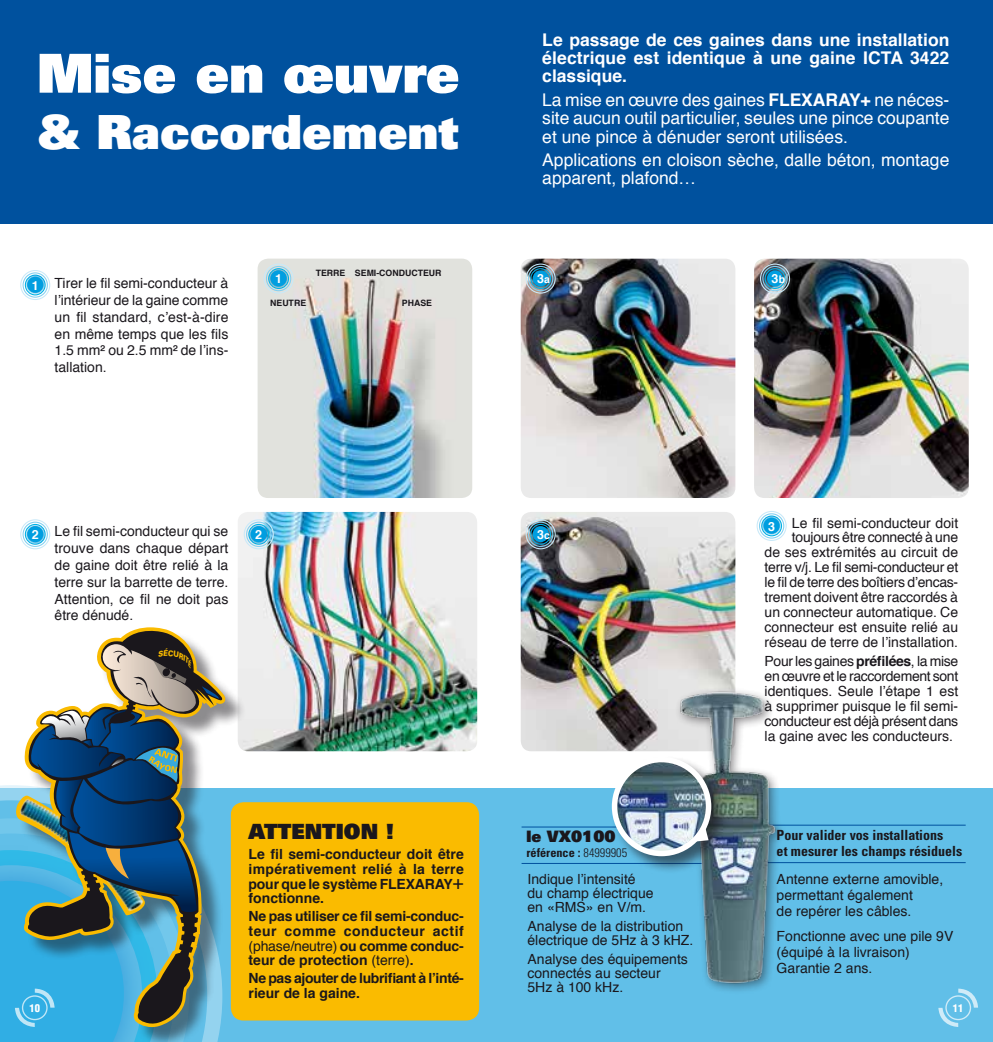
<style>
.page{position:relative;width:993px;height:1042px;background:#fff}
.page>*{position:absolute;margin:0;border:0;box-sizing:border-box;transform-origin:0 0}
.t1{font:900 53.73px "Univers";color:#fff}
.t2{font:900 47.07px "Univers";color:#fff}
.t3{font:900 21px "Univers";color:#1a171c}
.t4{font:17.5px/18.4px "Helvetica";color:#fff;text-align:justify}
.t5{font:700 17.5px/18.4px "Helvetica";letter-spacing:.005em;color:#fff;text-align:justify}
.t6{font:900 15.75px "Univers";color:#1a171c}
.t7{font:14px/14.9px "Helvetica";color:#1a171c}
.t8{font:700 14px/14.9px "Helvetica";color:#1a171c;text-align:justify}
.t9{font:700 condensed 14px/15.8px "Univers";color:#1a171c}
.t10{font:700 14px/14.9px "Helvetica";letter-spacing:-.025em;color:#1a171c}
.t11{font:700 12.6px "Helvetica";color:#fff}
.t12{font:700 condensed 12.25px "Univers";color:#1a171c}
.t13{font:900 condensed 10.5px "Helvetica";color:#fff}
.t14{font:700 10.5px "Helvetica";color:#fff}
.t15{font:700 8.75px "Helvetica";color:#1a171c}
.s1{font-weight:400;font-size:19.25px}
.s2{font-weight:400}
.s3{font-weight:700}
.s4{font-size:10.5px}
.s5{font-weight:300}
</style>
<div class="page">
<div style="left:0;top:789px;width:496px;height:253px;background:#61bfe8"></div>
<div style="left:496px;top:789px;width:496px;height:253px;background:#61bfe8"></div>
<div style="left:496px;top:0;width:496px;height:223px;background:#00519e"></div>
<div style="left:0;top:0;width:496px;height:223px;background:#00519e"></div>
<img style="left:521px;top:259px;width:213px;height:238px">
<div style="left:516px;top:254px;width:223px;height:248px;border:4px solid #fff;border-radius:13px"></div>
<img style="left:521px;top:512px;width:213px;height:238px">
<div style="left:516px;top:507px;width:223px;height:248px;border:4px solid #fff;border-radius:13px"></div>
<img style="left:754px;top:259px;width:213px;height:238px">
<div style="left:749px;top:254px;width:223px;height:248px;border:4px solid #fff;border-radius:13px"></div>
<div style="left:525px;top:264px;width:30px;height:30px;border:1px solid #c9e9f8;border-radius:50%"></div>
<div style="left:528px;top:266px;width:25px;height:25px;border:1px solid #84d0f0;border-radius:50%"></div>
<img style="left:529px;top:267px;width:22px;height:22px">
<div style="left:532px;top:270px;width:16px;height:16px;background:#009ee0;border-radius:50%"></div>
<div style="left:759px;top:264px;width:30px;height:30px;border:1px solid #c9e9f8;border-radius:50%"></div>
<div style="left:762px;top:266px;width:25px;height:25px;border:1px solid #84d0f0;border-radius:50%"></div>
<img style="left:763px;top:267px;width:22px;height:22px">
<div style="left:766px;top:270px;width:16px;height:16px;background:#009ee0;border-radius:50%"></div>
<div style="left:756px;top:511px;width:30px;height:30px;border:1px solid #c9e9f8;border-radius:50%"></div>
<div style="left:758px;top:513px;width:26px;height:25px;border:1px solid #84d0f0;border-radius:50%"></div>
<img style="left:760px;top:515px;width:22px;height:22px">
<div style="left:763px;top:518px;width:16px;height:16px;background:#009ee0;border-radius:50%"></div>
<div style="left:525px;top:519px;width:30px;height:30px;border:1px solid #c9e9f8;border-radius:50%"></div>
<div style="left:528px;top:522px;width:25px;height:25px;border:1px solid #84d0f0;border-radius:50%"></div>
<img style="left:529px;top:523px;width:22px;height:22px">
<div style="left:532px;top:526px;width:16px;height:16px;background:#009ee0;border-radius:50%"></div>
<hr style="left:751px;top:825px;width:214px;height:1px;background:#00519e">
<hr style="left:751px;top:862px;width:214px;height:1px;background:#00519e">
<hr style="left:521px;top:826px;width:185px;height:1px;background:#00519e">
<hr style="left:521px;top:863px;width:185px;height:1px;background:#00519e">
<div style="left:674px;top:686px;width:113px;height:308px;background:#1a171c;opacity:.5"></div>
<img style="left:672px;top:678px;width:110px;height:316px">
<div style="left:610px;top:756px;width:119px;height:118px;background:#1a171c;opacity:.6"></div>
<img style="left:614px;top:759px;width:94px;height:94px;border-radius:47px">
<div style="left:611px;top:757px;width:100px;height:99px;border:5px solid #fff;border-radius:50%"></div>
<svg style="left:694px;top:827px;width:14px;height:14px"></svg>
<img style="left:258px;top:259px;width:213px;height:238px">
<div style="left:253px;top:254px;width:223px;height:248px;border:4px solid #fff;border-radius:13px"></div>
<img style="left:238px;top:512px;width:238px;height:238px">
<div style="left:233px;top:507px;width:248px;height:248px;border:4px solid #fff;border-radius:13px"></div>
<div style="left:231px;top:802px;width:248px;height:218px;background:#fabb00;border-radius:13px"></div>
<div style="left:263px;top:264px;width:30px;height:30px;border:1px solid #c9e9f8;border-radius:50%"></div>
<div style="left:266px;top:266px;width:25px;height:25px;border:1px solid #84d0f0;border-radius:50%"></div>
<img style="left:267px;top:267px;width:22px;height:22px">
<div style="left:270px;top:270px;width:16px;height:16px;background:#009ee0;border-radius:50%"></div>
<div style="left:20px;top:270px;width:30px;height:30px;border:1px solid #c9e9f8;border-radius:50%"></div>
<div style="left:23px;top:272px;width:25px;height:26px;border:1px solid #84d0f0;border-radius:50%"></div>
<img style="left:24px;top:274px;width:22px;height:22px">
<div style="left:27px;top:277px;width:16px;height:16px;background:#009ee0;border-radius:50%"></div>
<div style="left:20px;top:519px;width:30px;height:30px;border:1px solid #c9e9f8;border-radius:50%"></div>
<div style="left:23px;top:522px;width:25px;height:25px;border:1px solid #84d0f0;border-radius:50%"></div>
<img style="left:24px;top:523px;width:22px;height:22px">
<div style="left:27px;top:526px;width:16px;height:16px;background:#009ee0;border-radius:50%"></div>
<div style="left:244px;top:519px;width:30px;height:30px;border:1px solid #c9e9f8;border-radius:50%"></div>
<div style="left:246px;top:522px;width:25px;height:25px;border:1px solid #84d0f0;border-radius:50%"></div>
<img style="left:248px;top:523px;width:21px;height:22px">
<div style="left:251px;top:526px;width:16px;height:16px;background:#009ee0;border-radius:50%"></div>
<div style="left:19px;top:630px;width:227px;height:412px;background:#1a171c;opacity:.5"></div>
<svg style="left:938px;top:988px;width:39px;height:39px"></svg>
<svg style="left:0;top:627px;width:223px;height:415px"></svg>
<h1 class="t1" style="left:37px;top:38px;width:424px">Mise en œuvre</h1>
<h2 class="t2" style="left:38px;top:101px;width:421px">&amp; Raccordement</h2>
<p class="t11" style="left:32px;top:275px;width:8px">1</p>
<p class="t7" style="left:55px;top:275px;width:175px;line-height:16.8px;text-align:justify">Tirer le fil semi-conducteur à l’intérieur de la gaine comme un fil standard, c’est-à-dire en même temps que les fils 1.5 mm² ou 2.5 mm² de l’ins&shy;tallation.</p>
<p class="t11" style="left:275px;top:269px;width:8px">1</p>
<p class="t15" style="left:270px;top:296px;width:37px">NEUTRE</p>
<p class="t15" style="left:315px;top:266px;width:127px">TERRE SEMI-CONDUCTEUR</p>
<p class="t15" style="left:402px;top:296px;width:32px">PHASE</p>
<p class="t7" style="left:55px;top:523px;width:175px;line-height:16.8px;text-align:justify">Le fil semi-conducteur qui se trouve dans chaque départ de gaine doit être relié à la terre sur la barrette de terre.<br>Attention, ce fil ne doit pas être dénudé.</p>
<p class="t11" style="left:32px;top:524px;width:8px">2</p>
<p class="t11" style="left:255px;top:524px;width:8px">2</p>
<h3 class="t3" style="left:248px;top:817px;width:147px">ATTENTION !</h3>
<p class="t8" style="left:248px;top:846px;width:217px">Le fil semi-conducteur doit être impérativement relié à la terre pour que le système FLEXARAY<span class="s1">+ </span>fonctionne.</p>
<p class="t8" style="left:248px;top:908px;width:217px">Ne pas utiliser ce fil semi-conduc&shy;teur comme conducteur actif <span class="s2">(phase/neutre)</span> ou comme conduc&shy;teur de protection <span class="s2">(terre)</span>.</p>
<p class="t10" style="left:248px;top:970px;width:216px">Ne pas ajouter de lubrifiant à l’inté&shy;rieur de la gaine.</p>
<p class="t5" style="left:542px;top:31px;width:408px">Le passage de ces gaines dans une installation électrique est identique à une gaine ICTA 3422 classique.</p>
<p class="t4" style="left:542px;top:91px;width:408px">La mise en œuvre des gaines <span class="s3">FLEXARAY+</span> ne néces&shy;site aucun outil particulier, seules une pince coupante et une pince à dénuder seront utilisées.</p>
<p class="t4" style="left:542px;top:151px;width:408px">Applications en cloison sèche, dalle béton, montage apparent, plafond…</p>
<p class="t11" style="left:537px;top:269px;width:8px">3</p>
<p class="t11" style="left:771px;top:269px;width:8px">3</p>
<p class="t14" style="left:778px;top:271px;width:8px">b</p>
<p class="t14" style="left:544px;top:271px;width:7px">a</p>
<p class="t11" style="left:537px;top:524px;width:14px">3<span class="s4">c</span></p>
<p class="t6" style="left:526px;top:826px;width:90px">le VX0100</p>
<p class="t12" style="left:526px;top:845px;width:102px">référence : <span class="s5">84999905</span></p>
<p class="t7" style="left:527px;top:873px;width:128px;line-height:14px">Indique l’intensité du champ électrique en «RMS» en V/m.</p>
<p class="t7" style="left:527px;top:919px;width:167px;line-height:14px">Analyse de la distribution électrique de 5Hz à 3 kHZ.</p>
<p class="t7" style="left:527px;top:952px;width:162px;line-height:14px">Analyse des équipements connectés au secteur<br>5Hz à 100 kHz.</p>
<p class="t7" style="left:764px;top:515px;width:195px;text-align:right">Le fil semi-conducteur doit toujours être connecté à une<br>de ses extrémités au circuit de terre v/j. Le fil semi-conducteur et le fil de terre des boîtiers d’encas&shy;trement doivent être raccordés à un connecteur automatique. Ce connecteur est ensuite relié au réseau de terre de l’installation.</p>
<p class="t7" style="left:764px;top:654px;width:195px;text-align:justify">Pour les gaines <span class="s3">préfilées</span>, la mise en œuvre et le raccordement sont identiques. Seule l’étape 1 est à supprimer puisque le fil semi&shy;conducteur est déjà présent dans la gaine avec les conducteurs.</p>
<p class="t11" style="left:767px;top:516px;width:8px">3</p>
<p class="t9" style="left:776px;top:827px;width:187px">Pour valider vos installations<br>et mesurer les champs résiduels</p>
<p class="t7" style="left:776px;top:872px;width:168px;line-height:15.8px">Antenne externe amovible, permettant également<br>de repérer les câbles.</p>
<p class="t7" style="left:776px;top:929px;width:178px;line-height:15.8px">Fonctionne avec une pile 9V (équipé à la livraison)<br>Garantie 2 ans.</p>
<p class="t13" style="left:29px;top:1001px;width:12px">10</p>
<p class="t13" style="left:952px;top:1001px;width:12px">11</p>
</div>
